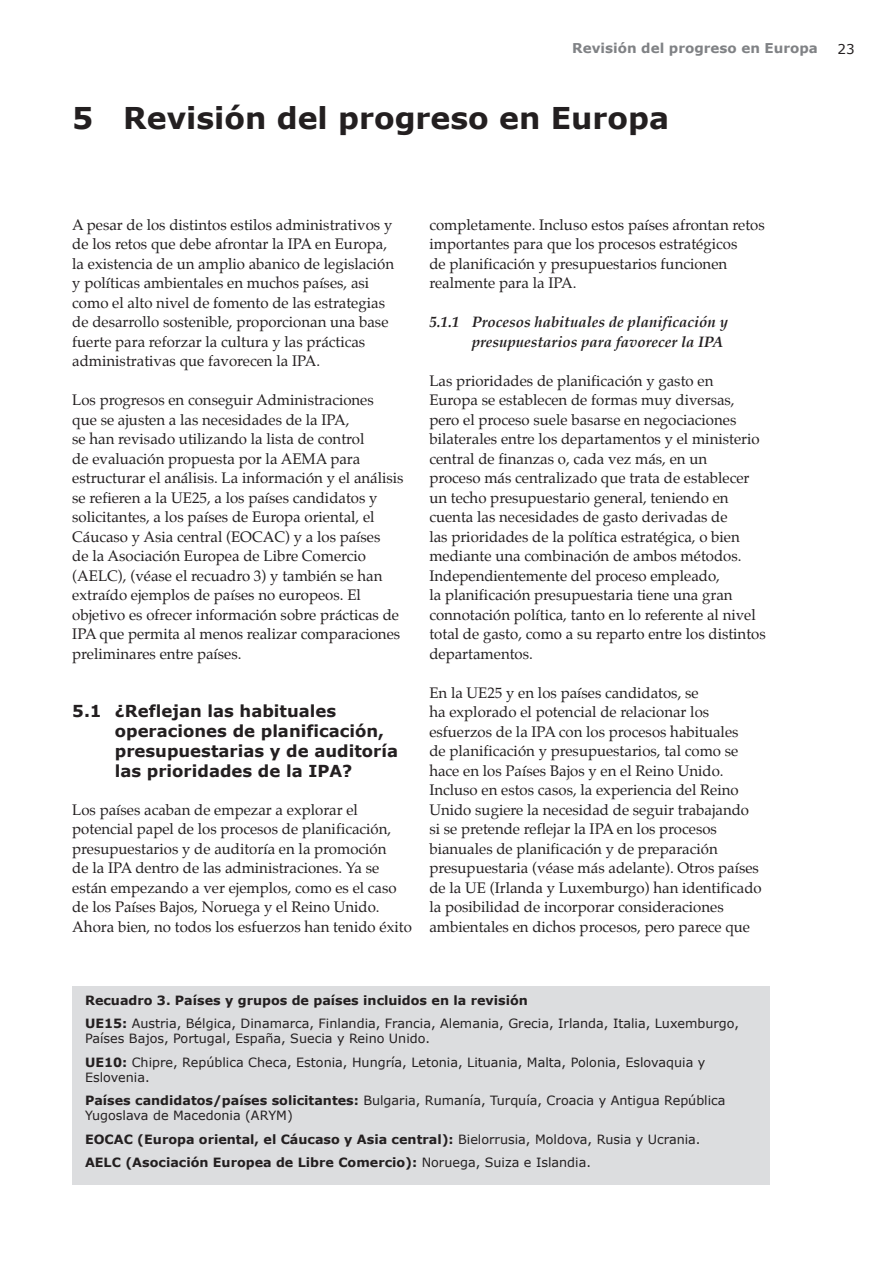
<style>
.page{position:relative;width:893px;height:1263px;background:#fff}
.page>*{position:absolute;margin:0;border:0;box-sizing:border-box;transform-origin:0 0}
.t1{font:700 30px "Verdana";color:#231f20}
.t2{font:700 16.5px/19.8px "Verdana";color:#231f20}
.t3{font:15px/19.5px "Palatino";color:#231f20}
.t4{font:italic 700 15px/19.5px "Palatino";color:#231f20}
.t5{font:700 13.5px "Verdana";color:#808285}
.t6{font:13.5px "Verdana";color:#231f20}
.t7{font:12.75px/23.5px "Verdana";color:#231f20}
.s1{font-weight:700}
</style>
<div class="page">
<div style="left:72px;top:986px;width:698px;height:199px;background:#dcdddf"></div>
<p class="t5" style="left:572px;top:40px;width:247px">Revisión del progreso en Europa</p>
<h1 class="t1" style="left:72px;top:99px;width:598px">5 Revisión del progreso en Europa</h1>
<p class="t6" style="left:838px;top:40px;width:19px">23</p>
<p class="t3" style="left:72px;top:216px;width:323px">A pesar de los distintos estilos administrativos y de los retos que debe afrontar la IPA en Europa, la existencia de un amplio abanico de legislación y políticas ambientales en muchos países, asi como el alto nivel de fomento de las estrategias de desarrollo sostenible, proporcionan una base fuerte para reforzar la cultura y las prácticas administrativas que favorecen la IPA.</p>
<p class="t3" style="left:72px;top:391px;width:333px">Los progresos en conseguir Administraciones<br>que se ajusten a las necesidades de la IPA,<br>se han revisado utilizando la lista de control<br>de evaluación propuesta por la AEMA para estructurar el análisis. La información y el análisis se refieren a la UE25, a los países candidatos y solicitantes, a los países de Europa oriental, el Cáucaso y Asia central (EOCAC) y a los países<br>de la Asociación Europea de Libre Comercio (AELC), (véase el recuadro 3) y también se han extraído ejemplos de países no europeos. El objetivo es ofrecer información sobre prácticas de IPA que permita al menos realizar comparaciones preliminares entre países.</p>
<p class="t2" style="left:115px;top:701px;width:285px;text-indent:-43px">5.1 ¿Reflejan las habituales operaciones de planificación, presupuestarias y de auditoría las prioridades de la IPA?</p>
<p class="t3" style="left:72px;top:801px;width:341px">Los países acaban de empezar a explorar el potencial papel de los procesos de planificación, presupuestarios y de auditoría en la promoción<br>de la IPA dentro de las administraciones. Ya se están empezando a ver ejemplos, como es el caso de los Países Bajos, Noruega y el Reino Unido.<br>Ahora bien, no todos los esfuerzos han tenido éxito</p>
<p class="t3" style="left:429px;top:216px;width:337px">completamente. Incluso estos países afrontan retos importantes para que los procesos estratégicos<br>de planificación y presupuestarios funcionen realmente para la IPA.</p>
<p class="t4" style="left:472px;top:313px;width:258px;text-indent:-43px">5.1.1 Procesos habituales de planificación y presupuestarios para favorecer la IPA</p>
<p class="t3" style="left:429px;top:372px;width:338px">Las prioridades de planificación y gasto en<br>Europa se establecen de formas muy diversas, pero el proceso suele basarse en negociaciones bilaterales entre los departamentos y el ministerio central de finanzas o, cada vez más, en un<br>proceso más centralizado que trata de establecer un techo presupuestario general, teniendo en cuenta las necesidades de gasto derivadas de<br>las prioridades de la política estratégica, o bien mediante una combinación de ambos métodos.<br>Independientemente del proceso empleado,<br>la planificación presupuestaria tiene una gran connotación política, tanto en lo referente al nivel total de gasto, como a su reparto entre los distintos departamentos.</p>
<p class="t3" style="left:429px;top:684px;width:334px">En la UE25 y en los países candidatos, se<br>ha explorado el potencial de relacionar los esfuerzos de la IPA con los procesos habituales<br>de planificación y presupuestarios, tal como se hace en los Países Bajos y en el Reino Unido.<br>Incluso en estos casos, la experiencia del Reino Unido sugiere la necesidad de seguir trabajando si se pretende reflejar la IPA en los procesos bianuales de planificación y de preparación presupuestaria (véase más adelante). Otros países de la UE (Irlanda y Luxemburgo) han identificado la posibilidad de incorporar consideraciones ambientales en dichos procesos, pero parece que</p>
<p class="t7" style="left:85px;top:988px;width:655px"><span class="s1">Recuadro 3. Países y grupos de países incluidos en la revisión<br>UE15:</span> Austria, Bélgica, Dinamarca, Finlandia, Francia, Alemania, Grecia, Irlanda, Italia, Luxemburgo,</p>
<p class="t7" style="left:85px;top:1026px;width:622px">Países Bajos, Portugal, España, Suecia y Reino Unido.<br><span class="s1">UE10:</span> Chipre, República Checa, Estonia, Hungría, Letonia, Lituania, Malta, Polonia, Eslovaquia y</p>
<p class="t7" style="left:85px;top:1065px;width:642px">Eslovenia.<br><span class="s1">Países candidatos/países solicitantes:</span> Bulgaria, Rumanía, Turquía, Croacia y Antigua República</p>
<p class="t7" style="left:85px;top:1103px;width:617px">Yugoslava de Macedonia (ARYM)<br><span class="s1">EOCAC (Europa oriental, el Cáucaso y Asia central):</span> Bielorrusia, Moldova, Rusia y Ucrania.<br><span class="s1">AELC (Asociación Europea de Libre Comercio):</span> Noruega, Suiza e Islandia.</p>
</div>
